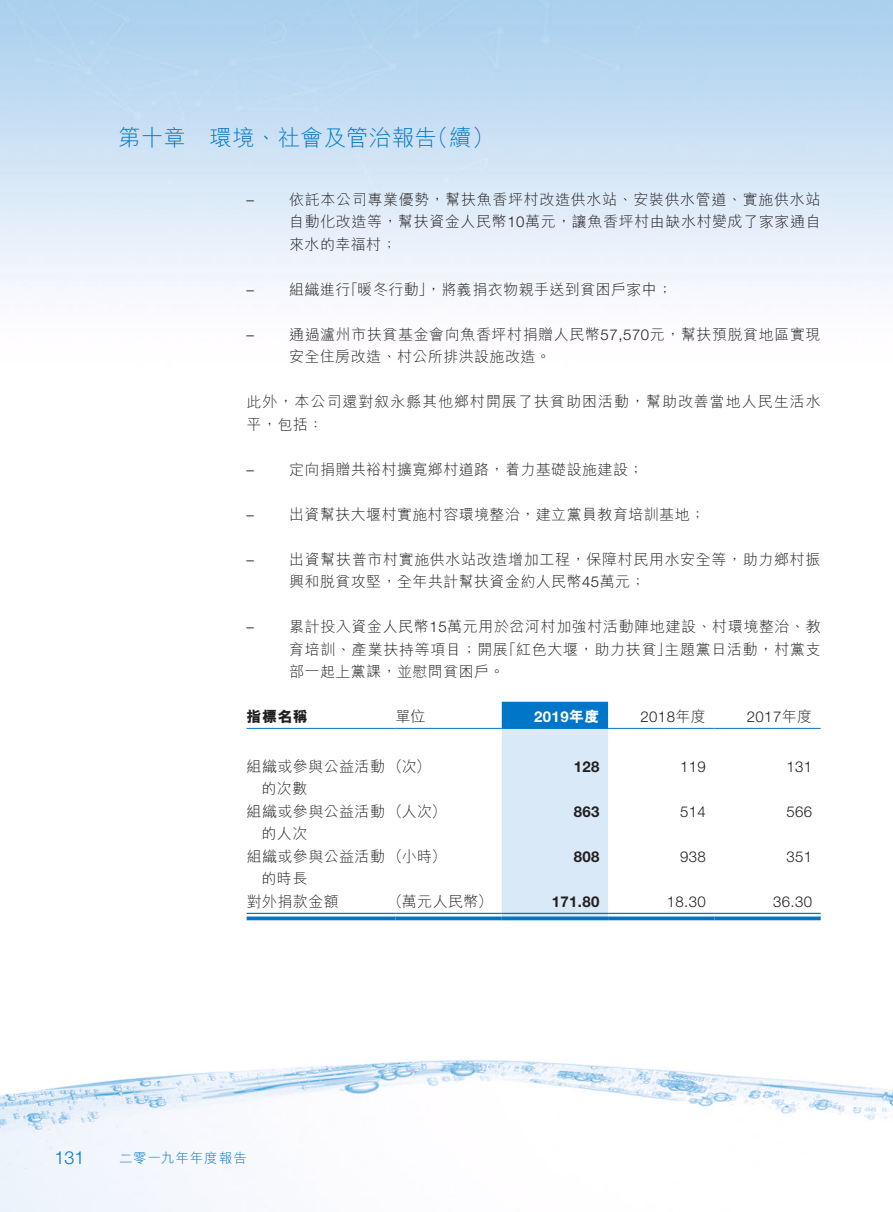
<style>
.page{position:relative;width:893px;height:1212px;background:#fff}
.page>*{position:absolute;margin:0;border:0;box-sizing:border-box;transform-origin:0 0}
.t1{font:300 22.5px "M Hei HK";letter-spacing:.015em;color:#0076c8}
.t2{font:300 18px "Helvetica Neue LT Std";color:#0076c8}
.t3{font:300 15px/22.5px "M Hei HK";letter-spacing:.04em;color:#231f20}
.t4{font:300 15px "Helvetica Neue LT Std";letter-spacing:.03em;color:#231f20}
.t5{font:300 15px/22.5px "M Hei HK";letter-spacing:.065em;color:#231f20}
.t6{font:700 15px "Helvetica Neue LT Std";letter-spacing:.03em;color:#231f20}
.t7{font:700 15px "Helvetica Neue LT Std";color:#fff}
.t8{font:800 15px "M Hei HK";color:#231f20}
.t9{font:300 13.5px "M Hei HK";letter-spacing:.065em;color:#0076c8}
.s1{font-family:"Helvetica Neue LT Std"}
.s2{font-family:"M Hei HK"}
.s3{font-family:"M Hei HK";font-weight:800}
</style>
<div class="page">
<img style="left:0;top:0;width:893px;height:1212px">
<svg style="left:502px;top:702px;width:106px;height:214px;background:#bedaf1"></svg>
<hr style="left:247px;top:728px;width:148px;height:1px;background:#0076c8">
<hr style="left:395px;top:728px;width:107px;height:1px;background:#0076c8">
<hr style="left:502px;top:728px;width:106px;height:1px;background:#0076c8">
<hr style="left:608px;top:728px;width:106px;height:1px;background:#0076c8">
<hr style="left:714px;top:728px;width:107px;height:1px;background:#0076c8">
<hr style="left:247px;top:913px;width:148px;height:1px;background:#0076c8">
<svg style="left:247px;top:916px;width:148px;height:4px"></svg>
<hr style="left:395px;top:913px;width:107px;height:1px;background:#0076c8">
<svg style="left:395px;top:916px;width:107px;height:4px"></svg>
<hr style="left:502px;top:913px;width:106px;height:1px;background:#0076c8">
<svg style="left:502px;top:916px;width:106px;height:4px"></svg>
<hr style="left:608px;top:913px;width:106px;height:1px;background:#0076c8">
<svg style="left:608px;top:916px;width:106px;height:4px"></svg>
<hr style="left:714px;top:913px;width:107px;height:1px;background:#0076c8">
<svg style="left:714px;top:916px;width:107px;height:4px"></svg>
<h1 class="t1" style="left:118px;top:126px;width:70px">第十章</h1>
<h1 class="t1" style="left:426px;top:126px;width:70px">（續(</h1>
<h1 class="t1" style="left:209px;top:126px;width:229px">環境、社會及管治報告</h1>
<p class="t4" style="left:247px;top:190px;width:9px">–</p>
<p class="t4" style="left:247px;top:280px;width:9px">–</p>
<p class="t4" style="left:247px;top:325px;width:9px">–</p>
<p class="t3" style="left:289px;top:188px;width:533px">依託本公司專業優勢，幫扶魚香坪村改造供水站、安裝供水管道、實施供水站</p>
<p class="t3" style="left:289px;top:210px;width:533px">自動化改造等，幫扶資金人民幣<span class="s1">10</span>萬元，讓魚香坪村由缺水村變成了家家通自來水的幸福村;</p>
<p class="t3" style="left:343px;top:278px;width:330px">「暖冬行動，」將義捐衣物親手送到貧困戶家中;</p>
<p class="t3" style="left:289px;top:278px;width:63px">組織進行</p>
<p class="t3" style="left:289px;top:323px;width:533px">通過瀘州市扶貧基金會向魚香坪村捐贈人民幣<span class="s1">57,570</span>元，幫扶預脫貧地區實現</p>
<p class="t3" style="left:289px;top:345px;width:263px">安全住房改造、村公所排洪設施改造。</p>
<p class="t5" style="left:247px;top:390px;width:576px">此外，本公司還對叙永縣其他鄉村開展了扶貧助困活動，幫助改善當地人民生活水平，包括：</p>
<p class="t3" style="left:289px;top:458px;width:356px">定向捐贈共裕村擴寬鄉村道路，着力基礎設施建設;</p>
<p class="t4" style="left:247px;top:460px;width:9px">–</p>
<p class="t4" style="left:247px;top:505px;width:9px">–</p>
<p class="t4" style="left:247px;top:550px;width:9px">–</p>
<p class="t4" style="left:247px;top:618px;width:9px">–</p>
<p class="t3" style="left:289px;top:503px;width:417px">出資幫扶大堰村實施村容環境整治，建立黨員教育培訓基地;</p>
<p class="t3" style="left:289px;top:548px;width:533px">出資幫扶普市村實施供水站改造增加工程，保障村民用水安全等，助力鄉村振</p>
<p class="t3" style="left:289px;top:570px;width:358px">興和脫貧攻堅，全年共計幫扶資金約人民幣<span class="s1">45</span>萬元;</p>
<p class="t3" style="left:289px;top:615px;width:533px">累計投入資金人民幣<span class="s1">15</span>萬元用於岔河村加強村活動陣地建設、村環境整治、教</p>
<p class="t3" style="left:289px;top:638px;width:221px">育培訓、產業扶持等項目；開展部一起上黨課，並慰問貧困戶。</p>
<p class="t3" style="left:664px;top:638px;width:158px">主題黨日活動，村黨支</p>
<p class="t3" style="left:502px;top:638px;width:171px">「紅色大堰，助力扶貧」</p>
<p class="t4" style="left:640px;top:708px;width:67px">2018<span class="s2">年度</span></p>
<p class="t4" style="left:747px;top:708px;width:67px">2017<span class="s2">年度</span></p>
<p class="t3" style="left:395px;top:705px;width:32px">單位</p>
<p class="t7" style="left:534px;top:708px;width:67px">2019<span class="s3">年度</span></p>
<p class="t8" style="left:247px;top:709px;width:63px">指標名稱</p>
<p class="t3" style="left:261px;top:755px;width:171px;text-indent:-15px">組織或參與公益活動（次(的次數</p>
<p class="t4" style="left:786px;top:757px;width:27px">131</p>
<p class="t6" style="left:574px;top:757px;width:27px">128</p>
<p class="t4" style="left:680px;top:757px;width:27px">119</p>
<p class="t3" style="left:262px;top:800px;width:186px;text-indent:-15px">組織或參與公益活動（人次(的人次</p>
<p class="t4" style="left:786px;top:802px;width:27px">566</p>
<p class="t6" style="left:574px;top:802px;width:27px">863</p>
<p class="t4" style="left:680px;top:802px;width:27px">514</p>
<p class="t3" style="left:262px;top:845px;width:186px;text-indent:-15px">組織或參與公益活動（小時(的時長</p>
<p class="t4" style="left:786px;top:847px;width:27px">351</p>
<p class="t6" style="left:574px;top:847px;width:27px">808</p>
<p class="t4" style="left:680px;top:847px;width:27px">938</p>
<p class="t3" style="left:247px;top:890px;width:94px">對外捐款金額</p>
<p class="t3" style="left:388px;top:890px;width:106px">（萬元人民幣(</p>
<p class="t6" style="left:552px;top:892px;width:49px">171.80</p>
<p class="t4" style="left:667px;top:892px;width:41px">18.30</p>
<p class="t4" style="left:773px;top:892px;width:41px">36.30</p>
<p class="t2" style="left:55px;top:1147px;width:32px">131</p>
<p class="t9" style="left:119px;top:1151px;width:129px">二零一九年年度報告</p>
</div>
